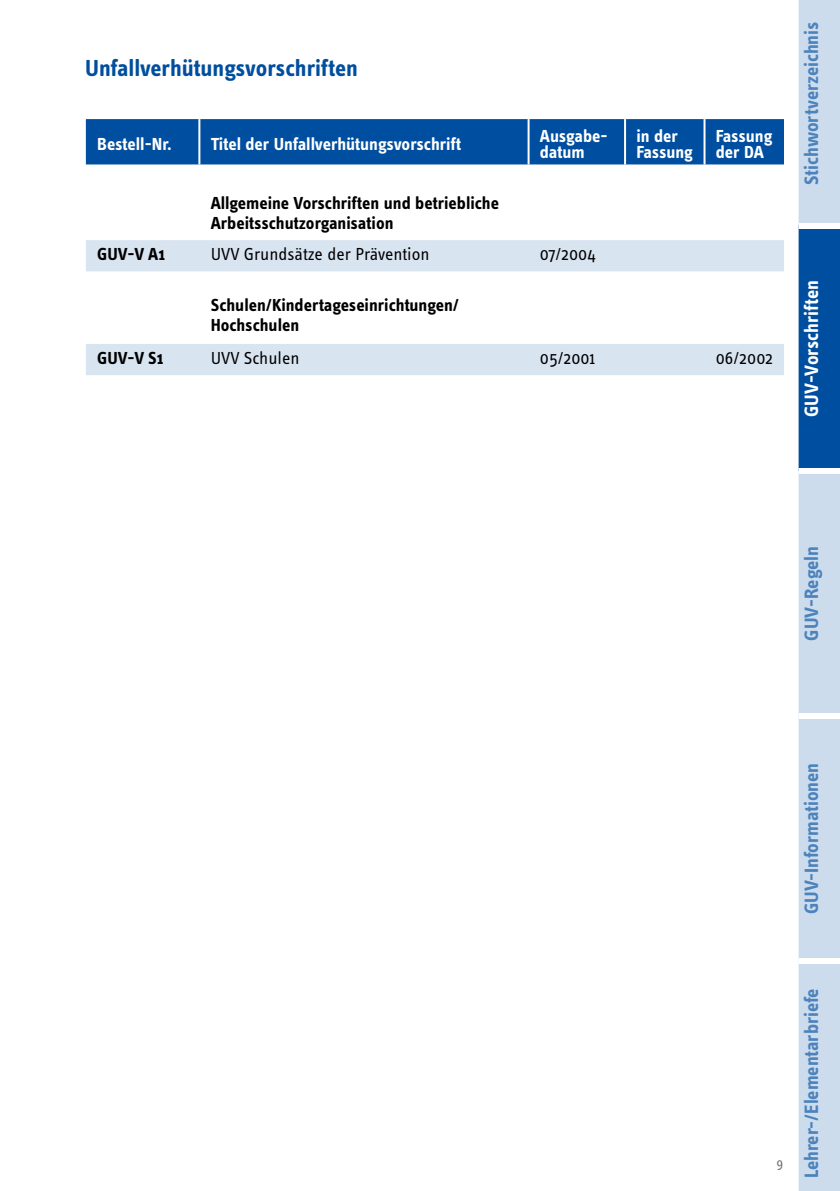
<style>
.page{position:relative;width:840px;height:1191px;background:#fff}
.page>*{position:absolute;margin:0;border:0;box-sizing:border-box;transform-origin:0 0}
.t1{font:700 24px "Info OT Text";letter-spacing:-.005em;color:#004e9f}
.t2{font:700 20px "Info OT Text";color:#4d83bc}
.t3{font:700 20px "Info OT Text";letter-spacing:-.005em;color:#fff}
.t4{font:700 18px/20px "Info OT Text";color:#000}
.t5{font:700 18px/16px "Info OT Text";letter-spacing:-.005em;color:#fff}
.t6{font:18px "Info OT Text";color:#000}
.t7{font:14px "Info OT Text";color:#6f6f6f}
</style>
<div class="page">
<div style="left:798px;top:0;width:41px;height:1191px;background:#ccdcec"></div>
<div style="left:796px;top:226px;width:43px;height:245px;background:#004e9f"></div>
<hr style="left:794px;top:226px;width:4px;height:245px;background:#fff">
<div style="left:798px;top:958px;width:41px;height:6px;background:#fff"></div>
<div style="left:798px;top:713px;width:41px;height:6px;background:#fff"></div>
<div style="left:798px;top:468px;width:41px;height:6px;background:#fff"></div>
<div style="left:798px;top:223px;width:41px;height:6px;background:#fff"></div>
<div style="left:86px;top:119px;width:697px;height:45px;background:#004e9f"></div>
<svg style="left:86px;top:240px;width:697px;height:135px"></svg>
<hr style="left:198px;top:119px;width:2px;height:45px;background:#fff">
<hr style="left:527px;top:119px;width:2px;height:45px;background:#fff">
<hr style="left:623px;top:119px;width:2px;height:45px;background:#fff">
<hr style="left:703px;top:119px;width:2px;height:45px;background:#fff">
<h1 class="t1" style="left:85px;top:53px;width:274px">Unfallverhütungsvorschriften</h1>
<p class="t5" style="left:97px;top:136px;width:76px">Bestell-Nr.</p>
<p class="t5" style="left:211px;top:136px;width:252px">Titel der Unfallverhütungsvorschrift</p>
<p class="t5" style="left:539px;top:128px;width:67px">Ausgabe&shy;datum</p>
<p class="t5" style="left:636px;top:128px;width:58px">in der<br>Fassung</p>
<p class="t5" style="left:715px;top:128px;width:58px">Fassung der DA</p>
<p class="t4" style="left:210px;top:192px;width:290px">Allgemeine Vorschriften und betriebliche<br>Arbeitsschutzorganisation</p>
<p class="t4" style="left:97px;top:244px;width:69px">GUV-V A1</p>
<p class="t6" style="left:210px;top:243px;width:220px">UVV Grundsätze der Prävention</p>
<p class="t6" style="left:539px;top:243px;width:58px">07/2004</p>
<p class="t4" style="left:210px;top:295px;width:250px">Schulen/Kindertageseinrichtungen/<br>Hochschulen</p>
<p class="t4" style="left:97px;top:347px;width:68px">GUV-V S1</p>
<p class="t6" style="left:210px;top:347px;width:90px">UVV Schulen</p>
<p class="t6" style="left:539px;top:347px;width:57px">05/2001</p>
<p class="t6" style="left:715px;top:347px;width:59px">06/2002</p>
<p class="t2" style="left:798px;top:185px;width:164px;rotate:-90deg">Stichwortverzeichnis</p>
<p class="t3" style="left:798px;top:417px;width:138px;rotate:-90deg">GUV-Vorschriften</p>
<p class="t2" style="left:798px;top:640px;width:96px;rotate:-90deg">GUV-Regeln</p>
<p class="t2" style="left:798px;top:914px;width:153px;rotate:-90deg">GUV-Informationen</p>
<p class="t7" style="left:776px;top:1154px;width:8px">9</p>
<p class="t2" style="left:798px;top:1178px;width:191px;rotate:-90deg">Lehrer-/Elementarbriefe</p>
</div>
